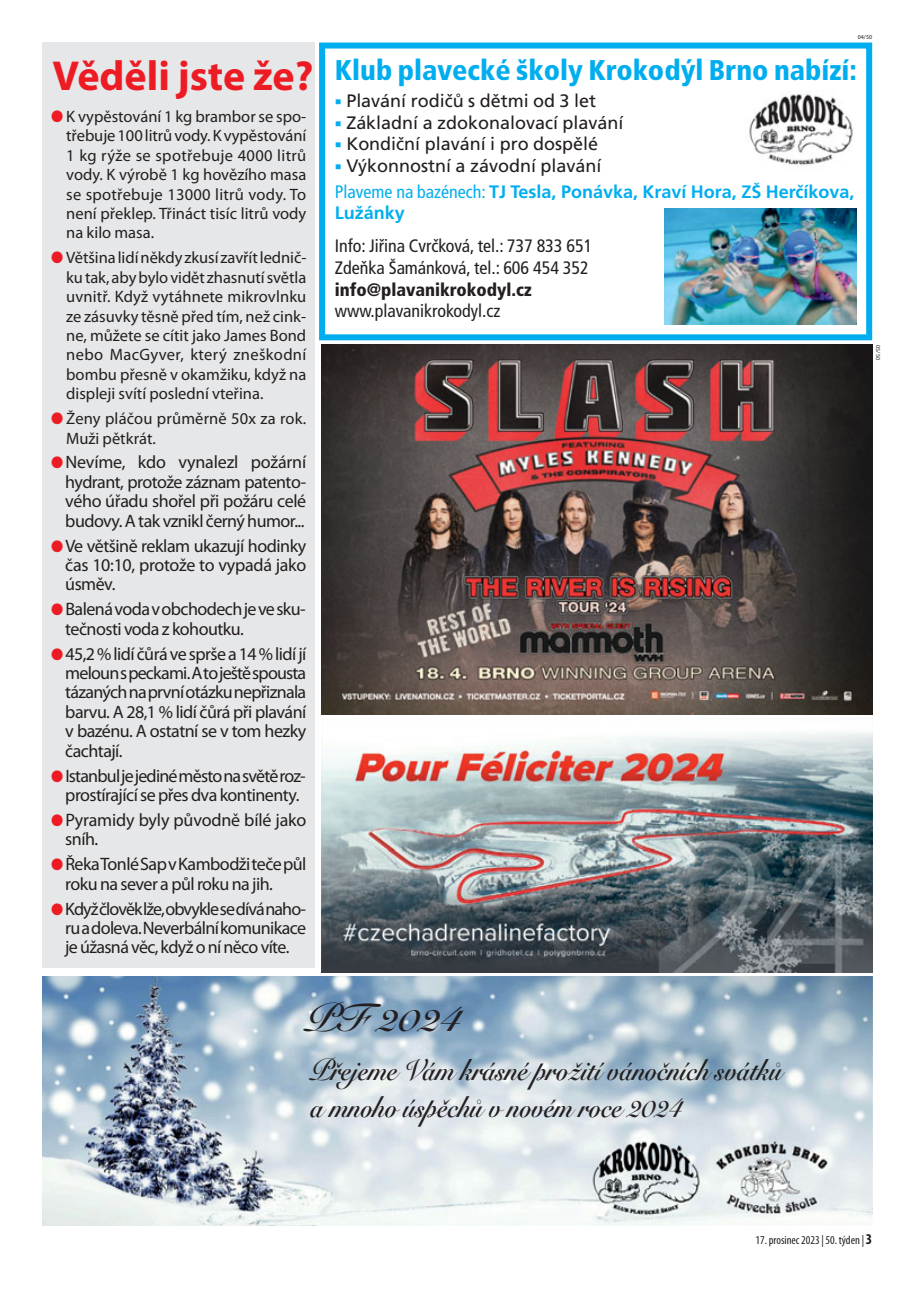
<style>
.page{position:relative;width:919px;height:1289px;background:#fff}
.page>*{position:absolute;margin:0;border:0;box-sizing:border-box;transform-origin:0 0}
.t1{font:39px "Snell Roundhand CE Bold Script";color:#231f20}
.t2{font:30px/36.8px "Snell Roundhand CE Bold Script";color:#231f20;scale:.85 1}
.t3{font:900 condensed 28.5px "Frutiger CE";color:#00aeef}
.t4{font:18px/19.4px "Myriad Pro";letter-spacing:-.03em;color:#231f20;text-align:justify}
.t5{font:700 18px/25.8px "Frutiger CE";color:#00aeef}
.t6{font:condensed 18px/21.6px "Frutiger CE";color:#231f20}
.t7{font:18px "Frutiger CE";color:#231f20}
.t8{font:18px/19.4px "Myriad Pro";letter-spacing:-.01em;color:#231f20}
.t9{font:900 condensed 18px "Frutiger CE";color:#231f20}
.t10{font:16.5px/19.4px "Myriad Pro";color:#231f20;text-align:justify}
.t11{font:condensed 12px "Myriad Pro";color:#231f20}
.t12{font:6px "Myriad Pro";color:#231f20}
.s1{font-family:"Myriad Pro";font-weight:700;font-stretch:normal;font-size:42px;color:#ed1c24}
.s2{font-family:"Soleil Bk";color:#00aeef}
.s3{font-family:"Soleil Bk";font-weight:400}
.s4{font-weight:400;color:#231f20}
.s5{font-weight:400;font-stretch:condensed}
.s6{color:#ed1c24}
.s7{font-weight:700;font-size:15px}
</style>
<div class="page">
<img style="left:321px;top:344px;width:551px;height:370px">
<div style="left:43px;top:43px;width:272px;height:924px;background:#e6e7e8"></div>
<img style="left:321px;top:732px;width:551px;height:240px">
<div style="left:319px;top:43px;width:553px;height:297px;border:6px solid #00aeef"></div>
<img style="left:749px;top:94px;width:104px;height:72px">
<img style="left:664px;top:208px;width:192px;height:116px">
<img style="left:43px;top:976px;width:829px;height:249px">
<p class="t12" style="left:857px;top:34px;width:16px">04/50</p>
<h3 class="t3" style="left:52px;top:54px;width:805px"><span class="s1">Věděli jste že?</span> Klub plavecké školy Krokodýl Brno nabízí:</h3>
<p class="t7" style="left:335px;top:90px;width:263px"><span class="s2">-</span> Plavání rodičů s dětmi od 3 let</p>
<p class="t7" style="left:335px;top:112px;width:290px"><span class="s2">-</span> Základní a zdokonalovací plavání</p>
<p class="t7" style="left:335px;top:134px;width:265px"><span class="s2">-</span> Kondiční plavání i pro dospělé</p>
<p class="t5" style="left:335px;top:153px;width:521px"><span class="s3">-</span> <span class="s4">Výkonnostní a závodní plavání<br></span><span class="s5">Plaveme na bazénech:</span> TJ Tesla, Ponávka, Kraví Hora, ZŠ Herčíkova,</p>
<p class="t5" style="left:335px;top:200px;width:71px">Lužánky</p>
<p class="t6" style="left:335px;top:235px;width:259px">Info: Jiřina Cvrčková, tel.: 737 833 651<br>Zdeňka Šamánková, tel.: 606 454 352</p>
<p class="t9" style="left:335px;top:279px;width:198px">info@plavanikrokodyl.cz</p>
<p class="t6" style="left:335px;top:300px;width:167px">www.plavanikrokodyl.cz</p>
<p class="t10" style="left:66px;top:109px;width:241px;text-indent:-15px"><span class="s6">●</span> K vypěstování 1 kg brambor se spo&shy;třebuje 100 litrů vody. K vypěstování 1 kg rýže se spotřebuje 4000 litrů vody. K výrobě 1 kg hovězího masa se spotřebuje 13000 litrů vody. To není překlep. Třináct tisíc litrů vody na kilo masa.</p>
<p class="t10" style="left:66px;top:250px;width:242px;text-indent:-15px"><span class="s6">●</span> Většina lidí někdy zkusí zavřít lednič&shy;ku tak, aby bylo vidět zhasnutí světla uvnitř. Když vytáhnete mikrovlnku ze zásuvky těsně před tím, než cink&shy;ne, můžete se cítit jako James Bond nebo MacGyver, který zneškodní bombu přesně v okamžiku, když na displeji svítí poslední vteřina.</p>
<p class="t10" style="left:66px;top:410px;width:241px;text-indent:-15px"><span class="s6">●</span> Ženy pláčou průměrně 50x za rok.<br>Muži pětkrát.</p>
<p class="t4" style="left:65px;top:454px;width:242px;text-indent:-14px"><span class="s6">●</span>Nevíme, kdo vynalezl požární hydrant, protože záznam patento&shy;vého úřadu shořel při požáru celé budovy. A tak vznikl černý humor...</p>
<p class="t4" style="left:65px;top:537px;width:242px;text-indent:-14px"><span class="s6">●</span> Ve většině reklam ukazují hodinky čas 10:10, protože to vypadá jako úsměv.</p>
<p class="t4" style="left:65px;top:601px;width:242px;text-indent:-14px"><span class="s6">●</span> Balená voda vobchodech je ve sku&shy;tečnosti voda z kohoutku.</p>
<p class="t4" style="left:65px;top:646px;width:242px;text-indent:-14px"><span class="s6">●</span> 45,2 % lidí čůrá ve sprše a 14 % lidí jí meloun speckami. Ato ještě spousta tázaných na první otázku nepřiznala barvu. A 28,1 % lidí čůrá při plavání v bazénu. A ostatní se v tom hezky čachtají.</p>
<p class="t4" style="left:51px;top:767px;width:256px;text-align:center"><span class="s6">●</span> Istanbul je jediné město na světě roz&shy;prostírající se přes dva kontinenty.</p>
<p class="t8" style="left:65px;top:812px;width:242px;text-indent:-14px"><span class="s6">●</span>Pyramidy byly původně bílé jako sníh.</p>
<p class="t4" style="left:65px;top:856px;width:242px;text-indent:-14px"><span class="s6">●</span> Řeka Tonlé Sap vKambodži teče půl roku na sever a půl roku na jih.</p>
<p class="t4" style="left:65px;top:900px;width:243px;text-indent:-14px"><span class="s6">●</span> Když člověk lže, obvykle se dívá naho&shy;ru adoleva. Neverbální komunikace je úžasná věc, když o ní něco víte.</p>
<h1 class="t1" style="left:305px;top:995px;width:158px">PF 2024</h1>
<h2 class="t2" style="left:310px;top:1052px;width:556px">Přejeme Vám krásné prožití vánočních svátků a mnoho úspěchů v novém roce 2024</h2>
<p class="t12" style="left:880px;top:345px;width:16px;rotate:90deg">05/50</p>
<p class="t11" style="left:755px;top:1235px;width:118px">17. prosinec 2023 | 50. týden | <span class="s7">3</span></p>
</div>
